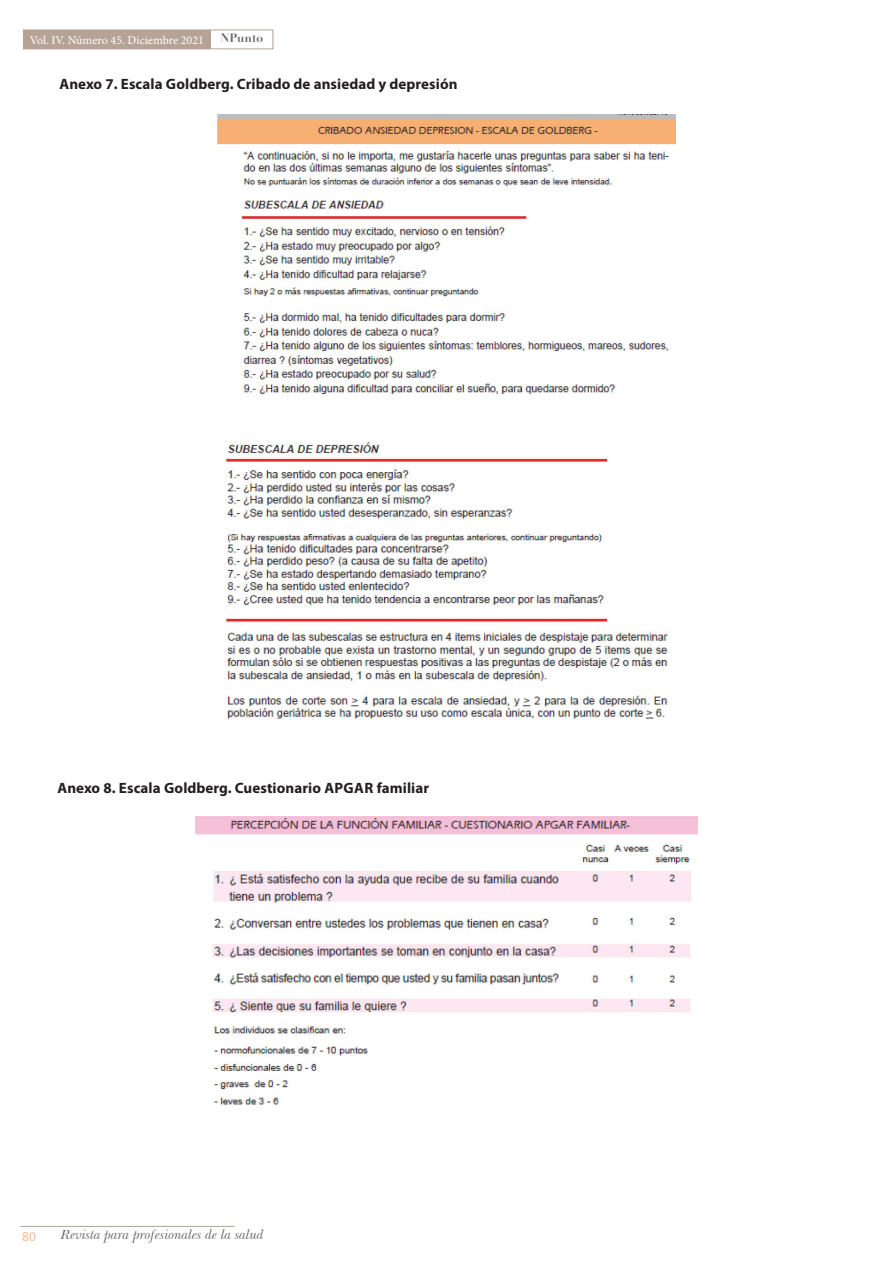
<style>
.page{position:relative;width:893px;height:1263px;background:#fff}
.page>*{position:absolute;margin:0;border:0;box-sizing:border-box;transform-origin:0 0}
.t1{font:700 15px "Myriad Pro";letter-spacing:.005em;color:#231f20}
.t2{font:italic 13.5px "Baskerville BT";color:#636366}
.t3{font:13.5px "Myriad Pro";color:#f6bc96}
.t4{font:12px "Minion Pro";color:#fff}
.t5{font:700 12px "Didot LH";color:#636366}
</style>
<div class="page">
<div style="left:23px;top:30px;width:250px;height:19px;border:1px solid #b6a395"></div>
<div style="left:23px;top:30px;width:188px;height:19px;background:#b6a395"></div>
<hr style="left:20px;top:1226px;width:215px;height:1px;background:#b6a395">
<img style="left:218px;top:114px;width:457px;height:281px">
<img style="left:226px;top:441px;width:443px;height:278px">
<img style="left:195px;top:816px;width:503px;height:289px">
<p class="t4" style="left:30px;top:32px;width:176px">Vol. IV. Número 45. Diciembre 2021</p>
<p class="t5" style="left:221px;top:31px;width:44px">NPunto</p>
<p class="t1" style="left:60px;top:75px;width:399px">Anexo 7. Escala Goldberg. Cribado de ansiedad y depresión</p>
<p class="t1" style="left:58px;top:779px;width:373px">Anexo 8. Escala Goldberg. Cuestionario APGAR familiar</p>
<p class="t3" style="left:22px;top:1228px;width:15px">80</p>
<p class="t2" style="left:61px;top:1227px;width:205px">Revista para profesionales de la salud</p>
</div>
